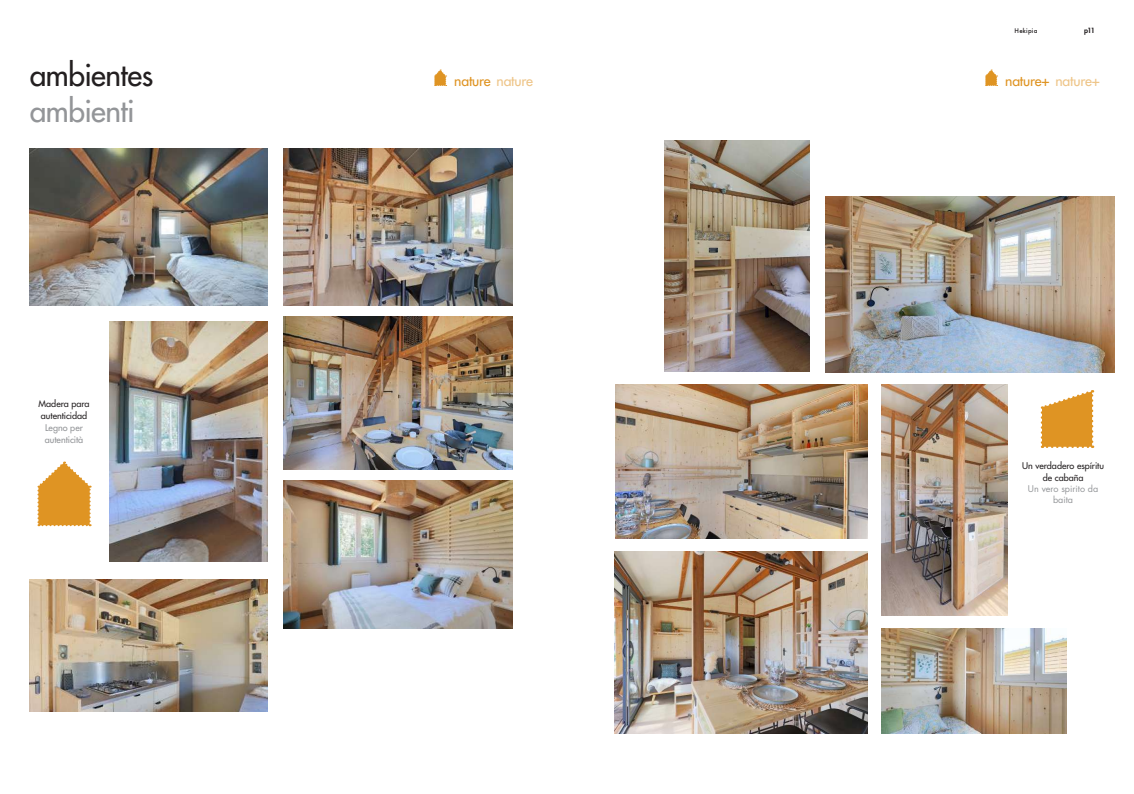
<style>
.page{position:relative;width:1134px;height:794px;background:#fff}
.page>*{position:absolute;margin:0;border:0;box-sizing:border-box;transform-origin:0 0}
.t1{font:500 30px "Futura Std";letter-spacing:-.015em;color:#231f20}
.t2{font:500 30px "Futura Std";letter-spacing:-.02em;color:#939598}
.t3{font:500 14px "Futura Std";letter-spacing:-.01em;color:#df9423}
.t4{font:500 9px/12px "Futura Std";color:#231f20}
.t5{font:9px/10.8px "Futura Std";color:#939598;text-align:center}
.t6{font:500 9px/12px "Futura Std";color:#939598}
.t7{font:7px "Futura T Medium";letter-spacing:.03em;color:#231f20}
.t8{font:800 7px "Futura Std";color:#231f20}
.s1{color:#eec589}
</style>
<div class="page">
<svg style="left:434px;top:70px;width:13px;height:16px"></svg>
<svg style="left:985px;top:70px;width:13px;height:16px"></svg>
<svg style="left:1041px;top:390px;width:52px;height:58px"></svg>
<svg style="left:37px;top:461px;width:54px;height:65px"></svg>
<img style="left:283px;top:480px;width:229px;height:148px">
<img style="left:109px;top:321px;width:158px;height:241px">
<img style="left:30px;top:579px;width:237px;height:132px">
<img style="left:283px;top:316px;width:229px;height:154px">
<img style="left:283px;top:148px;width:229px;height:157px">
<img style="left:30px;top:148px;width:237px;height:157px">
<img style="left:825px;top:196px;width:290px;height:176px">
<img style="left:664px;top:140px;width:146px;height:232px">
<img style="left:615px;top:385px;width:253px;height:153px">
<img style="left:614px;top:551px;width:254px;height:183px">
<img style="left:881px;top:384px;width:127px;height:232px">
<img style="left:881px;top:628px;width:185px;height:106px">
<h1 class="t1" style="left:30px;top:56px;width:125px">ambientes</h1>
<h1 class="t2" style="left:30px;top:92px;width:107px">ambienti</h1>
<p class="t4" style="left:39px;top:398px;width:53px">Madera para autenticidad</p>
<p class="t6" style="left:45px;top:422px;width:40px">Legno per autenticità</p>
<p class="t7" style="left:1014px;top:26px;width:24px">Hekipia</p>
<p class="t8" style="left:1084px;top:26px;width:12px">p11</p>
<h2 class="t3" style="left:454px;top:72px;width:80px">nature <span class="s1">nature</span></h2>
<h2 class="t3" style="left:1005px;top:72px;width:96px">nature+ <span class="s1">nature+</span></h2>
<p class="t4" style="left:1022px;top:460px;width:83px;text-align:center">Un verdadero espíritu de cabaña</p>
<p class="t5" style="left:1028px;top:483px;width:72px">Un vero spirito da baita</p>
</div>
